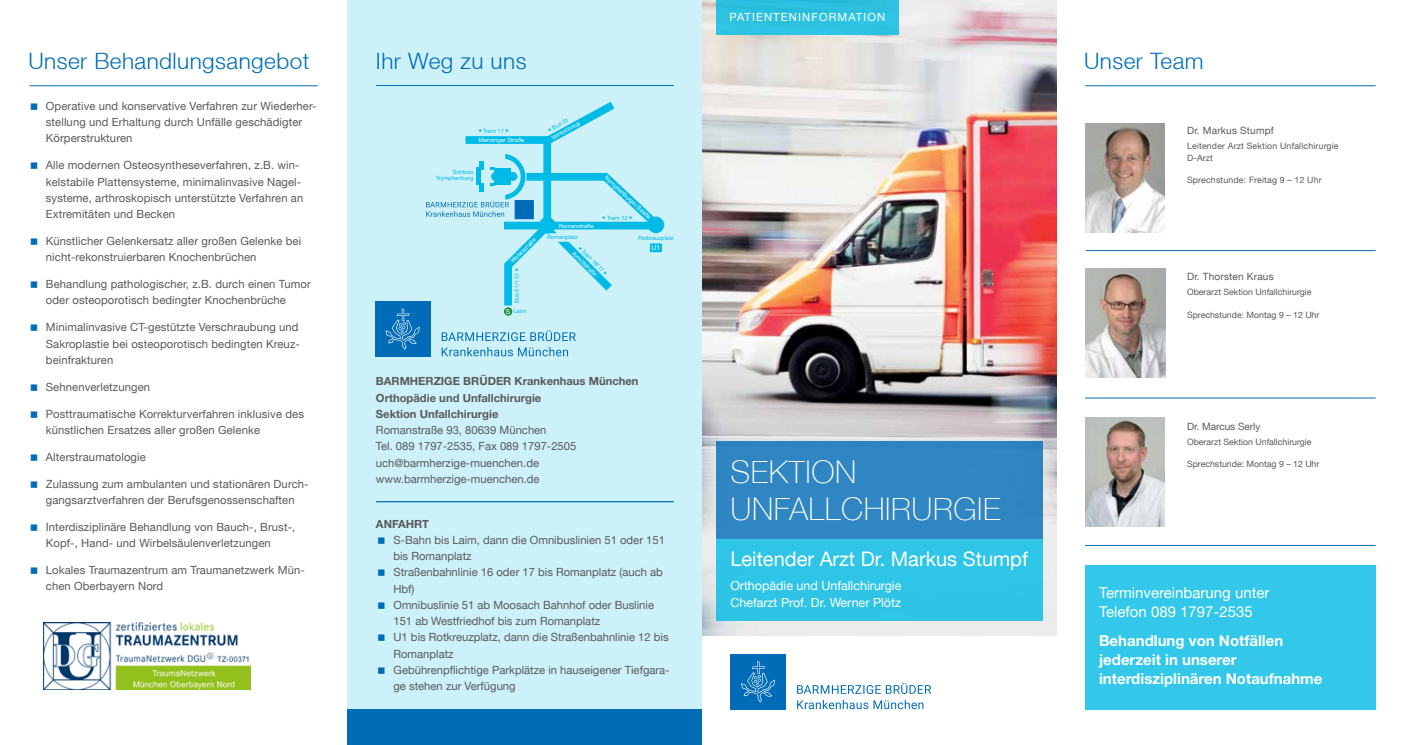
<style>
.page{position:relative;width:1404px;height:745px;background:#fff}
.page>*{position:absolute;margin:0;border:0;box-sizing:border-box;transform-origin:0 0}
.t1{font:100 31.25px/37.5px "Helvetica Neue LT";letter-spacing:.02em;color:#fff}
.t2{font:300 22.5px "Helvetica Neue LT";letter-spacing:.02em;color:#006cb7}
.t3{font:20px "Helvetica Neue LT";color:#fff}
.t4{font:700 15px/18.8px "Helvetica Neue";color:#fff}
.t5{font:15px/18.8px "Helvetica Neue LT";color:#fff}
.t6{font:12.5px/17.5px "Helvetica Neue LT";color:#fff}
.t7{font:11.25px/16.2px "Helvetica Neue LT";letter-spacing:.01em;color:#58595b}
.t8{font:700 11.25px/16.2px "Helvetica Neue";color:#58595b}
.t9{font:11.25px "Helvetica Neue LT";letter-spacing:.1em;color:#fff}
.t10{font:10px "Helvetica Neue LT";letter-spacing:.02em;color:#58595b}
.t11{font:10px "Helvetica Neue LT";color:#58595b}
.t12{font:8.75px "Helvetica Neue LT";color:#58595b}
.t13{font:8.75px/11.2px "Helvetica Neue LT";letter-spacing:.02em;color:#58595b}
.t14{font:6.75px "Helvetica Neue";color:#fff}
.t15{font:5.75px/6.2px "Helvetica Neue";color:#00bbe5;text-align:right}
.t16{font:5.75px "Helvetica Neue";color:#fff}
</style>
<div class="page">
<img style="left:1085px;top:123px;width:79px;height:109px">
<img style="left:1085px;top:417px;width:79px;height:109px">
<hr style="left:1085px;top:250px;width:290px;height:1px;background:#006cb7">
<hr style="left:1084px;top:397px;width:291px;height:1px;background:#006cb7">
<hr style="left:1084px;top:544px;width:291px;height:1px;background:#006cb7">
<img style="left:1085px;top:268px;width:80px;height:109px">
<img style="left:702px;top:0;width:354px;height:634px">
<div style="left:716px;top:441px;width:326px;height:98px;background:#3086c2"></div>
<div style="left:716px;top:539px;width:326px;height:81px;background:#2fc5e6"></div>
<div style="left:716px;top:0;width:182px;height:35px;background:#2dc2e1"></div>
<div style="left:730px;top:653px;width:55px;height:56px;background:#006cb7"></div>
<svg style="left:741px;top:661px;width:34px;height:41px"></svg>
<svg style="left:797px;top:699px;width:126px;height:9px"></svg>
<svg style="left:797px;top:683px;width:134px;height:10px"></svg>
<div style="left:347px;top:0;width:355px;height:744px;background:#cdf1f9"></div>
<hr style="left:376px;top:500px;width:297px;height:2px;background:#006cb7">
<hr style="left:376px;top:85px;width:297px;height:1px;background:#006cb7">
<div style="left:347px;top:709px;width:355px;height:35px;background:#006cb7"></div>
<div style="left:375px;top:301px;width:55px;height:55px;background:#006cb7"></div>
<svg style="left:386px;top:308px;width:33px;height:42px"></svg>
<svg style="left:441px;top:347px;width:127px;height:9px"></svg>
<svg style="left:441px;top:330px;width:134px;height:11px"></svg>
<div style="left:647px;top:216px;width:17px;height:17px;background:#00bbe5;border-radius:50%"></div>
<div style="left:504px;top:307px;width:8px;height:8px;background:#1a9247;border-radius:50%"></div>
<hr style="left:29px;top:85px;width:289px;height:1px;background:#006cb7">
<hr style="left:1084px;top:85px;width:291px;height:1px;background:#006cb7">
<div style="left:1084px;top:564px;width:291px;height:145px;background:#33c8ea"></div>
<img style="left:43px;top:622px;width:207px;height:67px">
<svg style="left:426px;top:102px;width:236px;height:211px"></svg>
<p class="t9" style="left:729px;top:11px;width:157px">PATIENTENINFORMATION</p>
<h2 class="t2" style="left:28px;top:47px;width:282px">Unser Behandlungsangebot</h2>
<h2 class="t2" style="left:1083px;top:47px;width:121px">Unser Team</h2>
<h2 class="t2" style="left:376px;top:47px;width:152px">Ihr Weg zu uns</h2>
<p class="t7" style="left:46px;top:97px;width:272px">Operative und konservative Verfahren zur Wiederher&shy;stellung und Erhaltung durch Unfälle geschädigter<br>Körperstrukturen</p>
<p class="t7" style="left:46px;top:157px;width:259px">Alle modernen Osteosyntheseverfahren, z.B. win&shy;kelstabile Plattensysteme, minimalinvasive Nagel&shy;systeme, arthroskopisch unterstützte Verfahren an Extremitäten und Becken</p>
<p class="t7" style="left:46px;top:232px;width:257px">Künstlicher Gelenkersatz aller großen Gelenke bei nicht-rekonstruierbaren Knochenbrüchen</p>
<p class="t7" style="left:46px;top:276px;width:266px">Behandlung pathologischer, z.B. durch einen Tumor oder osteoporotisch bedingter Knochenbrüche</p>
<p class="t7" style="left:46px;top:319px;width:255px;text-align:justify">Minimalinvasive CT-gestützte Verschraubung und Sakroplastie bei osteoporotisch bedingten Kreuz&shy;beinfrakturen</p>
<p class="t7" style="left:46px;top:378px;width:106px">Sehnenverletzungen</p>
<p class="t7" style="left:46px;top:405px;width:259px">Posttraumatische Korrekturverfahren inklusive des künstlichen Ersatzes aller großen Gelenke</p>
<p class="t7" style="left:46px;top:448px;width:101px">Alterstraumatologie</p>
<p class="t7" style="left:46px;top:475px;width:264px">Zulassung zum ambulanten und stationären Durch&shy;gangsarztverfahren der Berufsgenossenschaften</p>
<p class="t7" style="left:46px;top:518px;width:251px">Interdisziplinäre Behandlung von Bauch-, Brust-,<br>Kopf-, Hand- und Wirbelsäulenverletzungen</p>
<p class="t7" style="left:46px;top:561px;width:260px">Lokales Traumazentrum am Traumanetzwerk Mün&shy;chen Oberbayern Nord</p>
<p class="t15" style="left:483px;top:128px;width:22px">Tram 17</p>
<p class="t16" style="left:478px;top:136px;width:47px">Menzinger Straße</p>
<p class="t15" style="left:436px;top:169px;width:38px">Schloss<br>Nymphenburg</p>
<p class="t16" style="left:509px;top:259px;width:34px;rotate:-45deg">Wotanstraße</p>
<p class="t15" style="left:513px;top:303px;width:32px;rotate:-90deg">Bus 51/151</p>
<p class="t14" style="left:506px;top:307px;width:6px">S</p>
<p class="t15" style="left:513px;top:308px;width:14px">Laim</p>
<p class="t15" style="left:551px;top:125px;width:20px;rotate:-29deg">Bus 51</p>
<p class="t16" style="left:550px;top:135px;width:33px;rotate:-29deg">Wintrichring</p>
<p class="t16" style="left:608px;top:174px;width:62px;rotate:43deg">Nymphenburger Straße</p>
<p class="t15" style="left:607px;top:214px;width:22px">Tram 12</p>
<p class="t16" style="left:559px;top:222px;width:36px">Romanstraße</p>
<p class="t16" style="left:576px;top:250px;width:33px;rotate:45deg">Arnulfstraße</p>
<p class="t15" style="left:547px;top:234px;width:33px">Romanplatz</p>
<p class="t15" style="left:585px;top:248px;width:31px;rotate:45deg">Tram 16/17</p>
<p class="t15" style="left:638px;top:234px;width:37px">Rotkreuzplatz</p>
<p class="t14" style="left:651px;top:244px;width:10px">U1</p>
<p class="t8" style="left:376px;top:372px;width:264px">BARMHERZIGE BRÜDER Krankenhaus München<br>Orthopädie und Unfallchirurgie<br>Sektion Unfallchirurgie</p>
<p class="t7" style="left:376px;top:421px;width:202px">Romanstraße 93, 80639 München<br>Tel. 089 1797-2535, Fax 089 1797-2505 uch@barmherzige-muenchen.de www.barmherzige-muenchen.de</p>
<p class="t8" style="left:376px;top:515px;width:54px">ANFAHRT</p>
<p class="t7" style="left:393px;top:531px;width:278px">S-Bahn bis Laim, dann die Omnibuslinien 51 oder 151 bis Romanplatz<br>Straßenbahnlinie 16 oder 17 bis Romanplatz (auch ab Hbf)<br>Omnibuslinie 51 ab Moosach Bahnhof oder Buslinie 151 ab Westfriedhof bis zum Romanplatz<br>U1 bis Rotkreuzplatz, dann die Straßenbahnlinie 12 bis Romanplatz<br>Gebührenpflichtige Parkplätze in hauseigener Tiefgara&shy;ge stehen zur Verfügung</p>
<h1 class="t1" style="left:730px;top:452px;width:272px">SEKTION<br>UNFALLCHIRURGIE</h1>
<h3 class="t3" style="left:730px;top:547px;width:299px">Leitender Arzt Dr. Markus Stumpf</h3>
<p class="t6" style="left:730px;top:575px;width:172px">Orthopädie und Unfallchirurgie<br>Chefarzt Prof. Dr. Werner Plötz</p>
<p class="t10" style="left:1186px;top:125px;width:88px">Dr. Markus Stumpf</p>
<p class="t13" style="left:1186px;top:140px;width:153px">Leitender Arzt Sektion Unfallchirurgie<br>D-Arzt</p>
<p class="t13" style="left:1186px;top:174px;width:136px">Sprechstunde: Freitag 9 – 12 Uhr</p>
<p class="t10" style="left:1186px;top:271px;width:88px">Dr. Thorsten Kraus</p>
<p class="t12" style="left:1186px;top:287px;width:126px">Oberarzt Sektion Unfallchirurgie</p>
<p class="t12" style="left:1186px;top:309px;width:134px">Sprechstunde: Montag 9 – 12 Uhr</p>
<p class="t11" style="left:1186px;top:420px;width:75px">Dr. Marcus Serly</p>
<p class="t12" style="left:1186px;top:436px;width:126px">Oberarzt Sektion Unfallchirurgie</p>
<p class="t12" style="left:1186px;top:458px;width:134px">Sprechstunde: Montag 9 – 12 Uhr</p>
<h3 class="t5" style="left:1098px;top:582px;width:172px">Terminvereinbarung unter<br>Telefon 089 1797-2535</h3>
<h3 class="t4" style="left:1098px;top:630px;width:225px">Behandlung von Notfällen jederzeit in unserer interdisziplinären Notaufnahme</h3>
</div>
